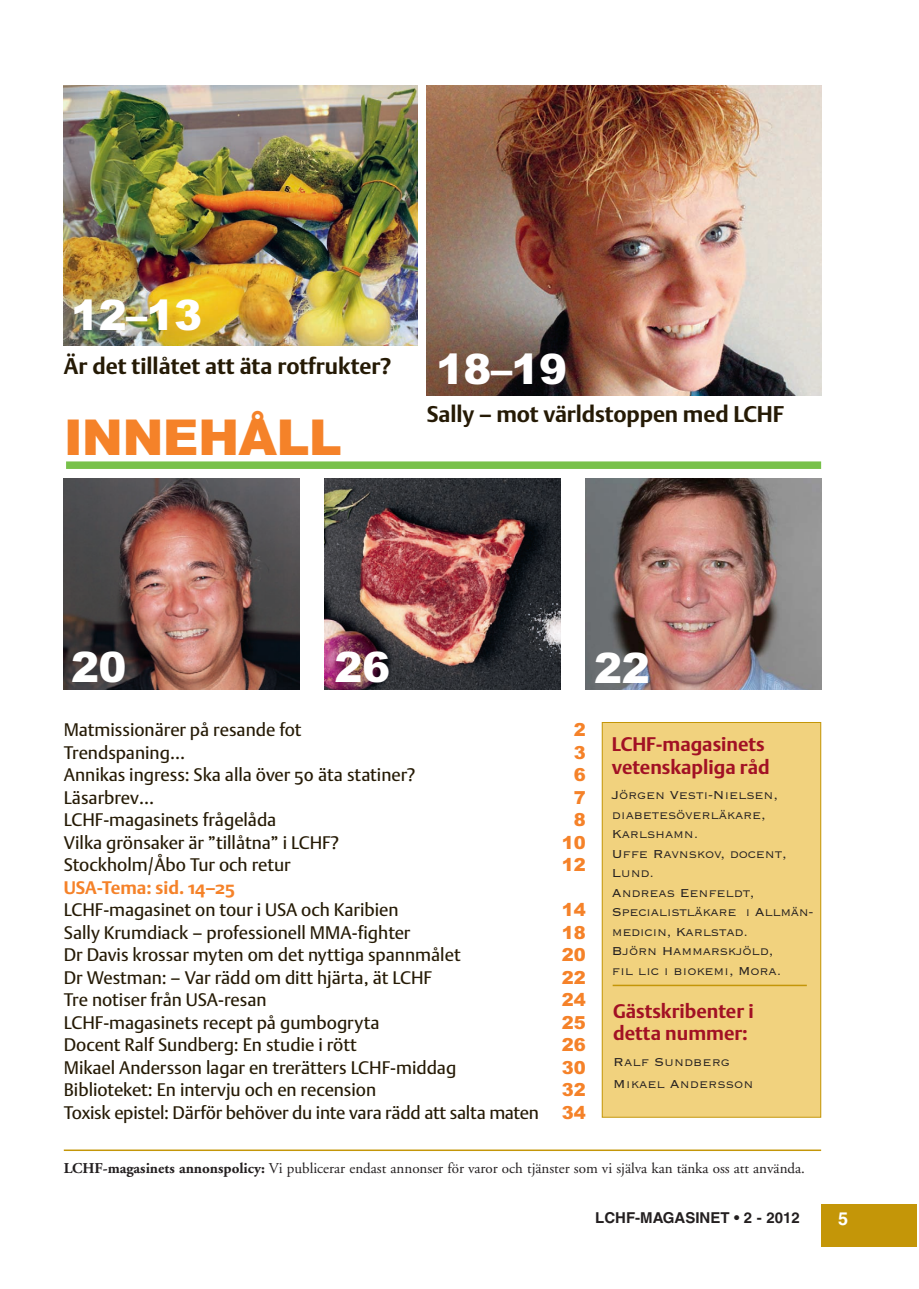
<style>
.page{position:relative;width:919px;height:1289px;background:#fff}
.page>*{position:absolute;margin:0;border:0;box-sizing:border-box;transform-origin:0 0}
.t1{font:900 49.5px "Arial";letter-spacing:-.015em;color:#f58229}
.t2{font:900 42px "Arial";letter-spacing:-.015em;color:#fff}
.t3{font:700 22.5px "DTL Argo ST";letter-spacing:-.005em;color:#251a05}
.t4{font:700 19.5px/22.5px "DTL Argo ST";color:#a21124}
.t5{font:18px/22.5px "DTL Argo ST";color:#251a05}
.t6{font:900 18px/22.5px "Arial";color:#f58229;text-align:right}
.t7{font:700 18px "DTL Argo ST";color:#f58229}
.t8{font:700 18px "Helvetica";color:#fff}
.t9{font:300 15px/19.5px "Copperplate";letter-spacing:-.01em;color:#231f20}
.t10{font:15px "Adobe Garamond";color:#231f20}
.t11{font:700 15px "Helvetica";color:#231f20}
.s1{font-weight:700}
</style>
<div class="page">
<div style="left:602px;top:722px;width:218px;height:395px;background:#f1d27e"></div>
<div style="left:601px;top:722px;width:220px;height:395px;border:1px solid #c49608"></div>
<div style="left:821px;top:1203px;width:95px;height:43px;background:#c49608"></div>
<img style="left:426px;top:85px;width:395px;height:310px">
<img style="left:64px;top:478px;width:235px;height:212px">
<img style="left:585px;top:478px;width:236px;height:212px">
<img style="left:325px;top:478px;width:235px;height:212px">
<div style="left:66px;top:461px;width:755px;height:8px;background:#78c14a"></div>
<img style="left:64px;top:85px;width:353px;height:260px">
<hr style="left:612px;top:984px;width:194px;height:2px;background:#c49608">
<hr style="left:64px;top:1149px;width:757px;height:1px;background:#c49608">
<h2 class="t2" style="left:71px;top:300px;width:132px">12–13</h2>
<p class="t3" style="left:64px;top:357px;width:329px">Är det tillåtet att äta rotfrukter?</p>
<h1 class="t1" style="left:64px;top:419px;width:279px">INNEHÅLL</h1>
<h2 class="t2" style="left:436px;top:353px;width:132px">18–19</h2>
<p class="t3" style="left:427px;top:405px;width:358px">Sally – mot världstoppen med LCHF</p>
<h2 class="t2" style="left:71px;top:652px;width:57px">20</h2>
<h2 class="t2" style="left:334px;top:652px;width:57px">26</h2>
<h2 class="t2" style="left:594px;top:653px;width:57px">22</h2>
<p class="t5" style="left:64px;top:720px;width:353px">Matmissionärer på resande fot<br>Trendspaning…<br>Annikas ingress: Ska alla över 50 äta statiner?<br>Läsarbrev…<br>LCHF-magasinets frågelåda<br>Vilka grönsaker är ”tillåtna” i LCHF?<br>Stockholm/Åbo Tur och retur</p>
<p class="t7" style="left:64px;top:880px;width:172px">USA-Tema: sid. 14–25</p>
<p class="t5" style="left:64px;top:900px;width:476px">LCHF-magasinet on tour i USA och Karibien<br>Sally Krumdiack – professionell MMA-fighter<br>Dr Davis krossar myten om det nyttiga spannmålet<br>Dr Westman: – Var rädd om ditt hjärta, ät LCHF<br>Tre notiser från USA-resan<br>LCHF-magasinets recept på gumbogryta<br>Docent Ralf Sundberg: En studie i rött<br>Mikael Andersson lagar en trerätters LCHF-middag Biblioteket: En intervju och en recension<br>Toxisk epistel: Därför behöver du inte vara rädd att salta maten</p>
<p class="t6" style="left:561px;top:720px;width:26px">2<br>3<br>6<br>7<br>8<br>10<br>12</p>
<p class="t6" style="left:561px;top:900px;width:26px;text-align:justify">14<br>18<br>20<br>22<br>24<br>25<br>26<br>30<br>32<br>34</p>
<p class="t4" style="left:612px;top:734px;width:159px">LCHF-magasinets vetenskapliga råd</p>
<p class="t9" style="left:612px;top:784px;width:203px">Jörgen Vesti-Nielsen, diabetesöverläkare,<br>Karlshamn.<br>Uffe Ravnskov, docent,<br>Lund.<br>Andreas Eenfeldt,<br>Specialistläkare i Allmän&shy;medicin, Karlstad.<br>Björn Hammarskjöld,<br>fil lic i biokemi, Mora.</p>
<p class="t4" style="left:613px;top:1001px;width:142px">Gästskribenter i detta nummer:</p>
<p class="t9" style="left:613px;top:1049px;width:142px;line-height:22.5px">Ralf Sundberg<br>Mikael Andersson</p>
<p class="t10" style="left:64px;top:1162px;width:742px"><span class="s1">LCHF-magasinets annonspolicy:</span> Vi publicerar endast annonser för varor och tjänster som vi själva kan tänka oss att använda.</p>
<p class="t11" style="left:595px;top:1212px;width:206px">LCHF-MAGASINET • 2 - 2012</p>
<p class="t8" style="left:838px;top:1212px;width:12px">5</p>
</div>
